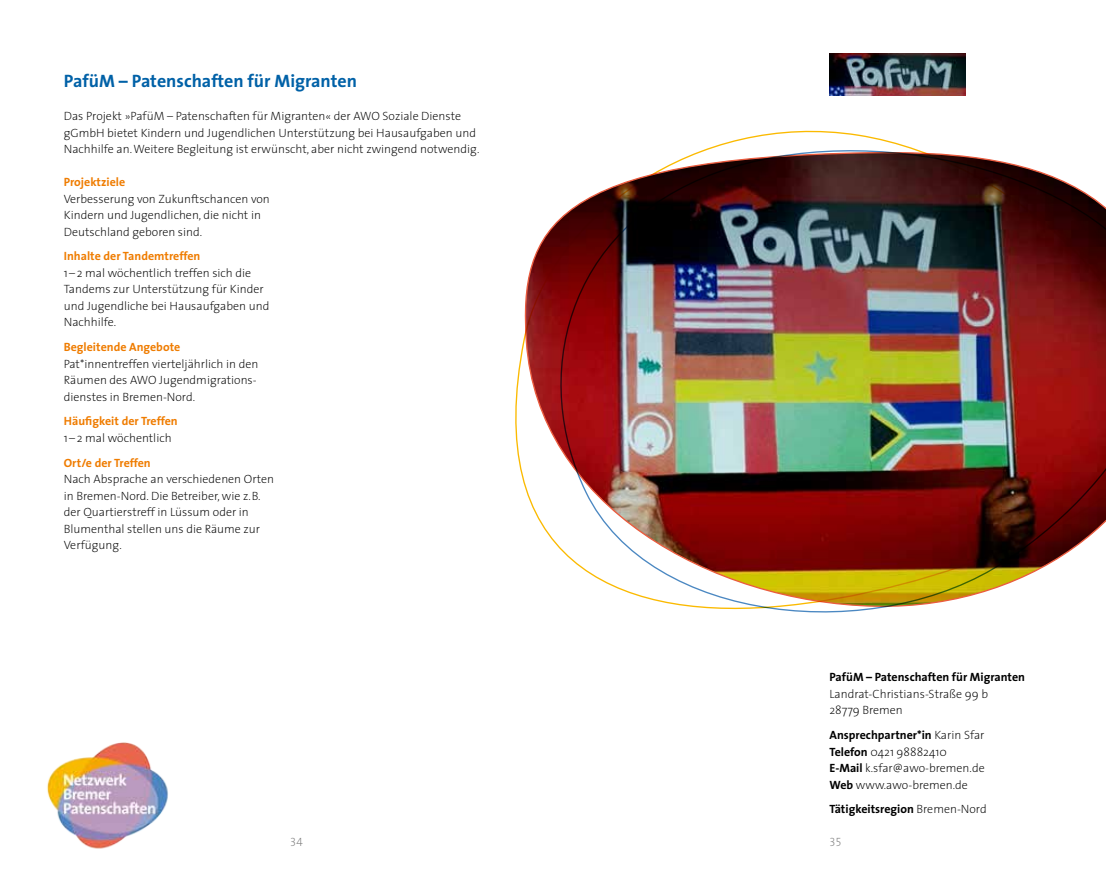
<style>
.page{position:relative;width:1106px;height:872px;background:#fff}
.page>*{position:absolute;margin:0;border:0;box-sizing:border-box;transform-origin:0 0}
.t1{font:700 18px "The Sans";color:#0061a7}
.t2{font:200 12px/16.5px "The Sans";color:#000}
.t3{font:700 12px "The Sans";color:#ef7c00}
.t4{font:700 12px "The Sans";color:#000}
.t5{font:12px "The Sans Extra Light Caps";color:#7d7d7d}
.s1{font-weight:700}
.s2{font-weight:200}
</style>
<div class="page">
<img style="left:47px;top:742px;width:121px;height:107px">
<img style="left:829px;top:53px;width:136px;height:42px">
<img style="left:515px;top:130px;width:591px;height:483px">
<h1 class="t1" style="left:64px;top:66px;width:295px">PafüM – Patenschaften für Migranten</h1>
<p class="t2" style="left:64px;top:107px;width:417px">Das Projekt »PafüM – Patenschaften für Migranten« der AWO Soziale Dienste gGmbH bietet Kindern und Jugendlichen Unterstützung bei Hausaufgaben und<br>Nachhilfe an.Weitere Begleitung ist erwünscht, aber nicht zwingend notwendig.</p>
<p class="t3" style="left:64px;top:172px;width:63px">Projektziele</p>
<p class="t2" style="left:64px;top:190px;width:207px">Verbesserung von Zukunftschancen von<br>Kindern und Jugendlichen, die nicht in<br>Deutschland geboren sind.</p>
<p class="t3" style="left:64px;top:246px;width:138px">Inhalte der Tandemtreffen</p>
<p class="t2" style="left:64px;top:264px;width:207px">1–2 mal wöchentlich treffen sich die<br>Tandems zur Unterstützung für Kinder und Jugendliche bei Hausaufgaben und<br>Nachhilfe.</p>
<p class="t3" style="left:64px;top:337px;width:118px">Begleitende Angebote</p>
<p class="t2" style="left:64px;top:355px;width:196px">Pat*innentreffen vierteljährlich in den<br>Räumen des AWO Jugendmigrations&shy;dienstes in Bremen-Nord.</p>
<p class="t3" style="left:64px;top:411px;width:115px">Häufigkeit der Treffen</p>
<p class="t2" style="left:64px;top:429px;width:109px">1–2 mal wöchentlich</p>
<p class="t3" style="left:64px;top:452px;width:88px">Ort/e der Treffen</p>
<p class="t2" style="left:64px;top:470px;width:212px">Nach Absprache an verschiedenen Orten in Bremen-Nord. Die Betreiber, wie z.B. der Quartierstreff in Lüssum oder in<br>Blumenthal stellen uns die Räume zur<br>Verfügung.</p>
<p class="t4" style="left:829px;top:667px;width:197px">PafüM – Patenschaften für Migranten</p>
<p class="t2" style="left:829px;top:685px;width:160px">Landrat-Christians-Straße 99 b<br>28779 Bremen</p>
<p class="t2" style="left:829px;top:726px;width:157px"><span class="s1">Ansprechpartner*in</span> Karin Sfar<br><span class="s1">Telefon</span> 0421 98882410<br><span class="s1">E-Mail</span> k.sfar@awo-bremen.de<br><span class="s1">Web</span> www.awo-bremen.de</p>
<p class="t4" style="left:829px;top:799px;width:159px">Tätigkeitsregion <span class="s2">Bremen-Nord</span></p>
<p class="t5" style="left:290px;top:832px;width:14px">34</p>
<p class="t5" style="left:829px;top:832px;width:13px">35</p>
</div>
